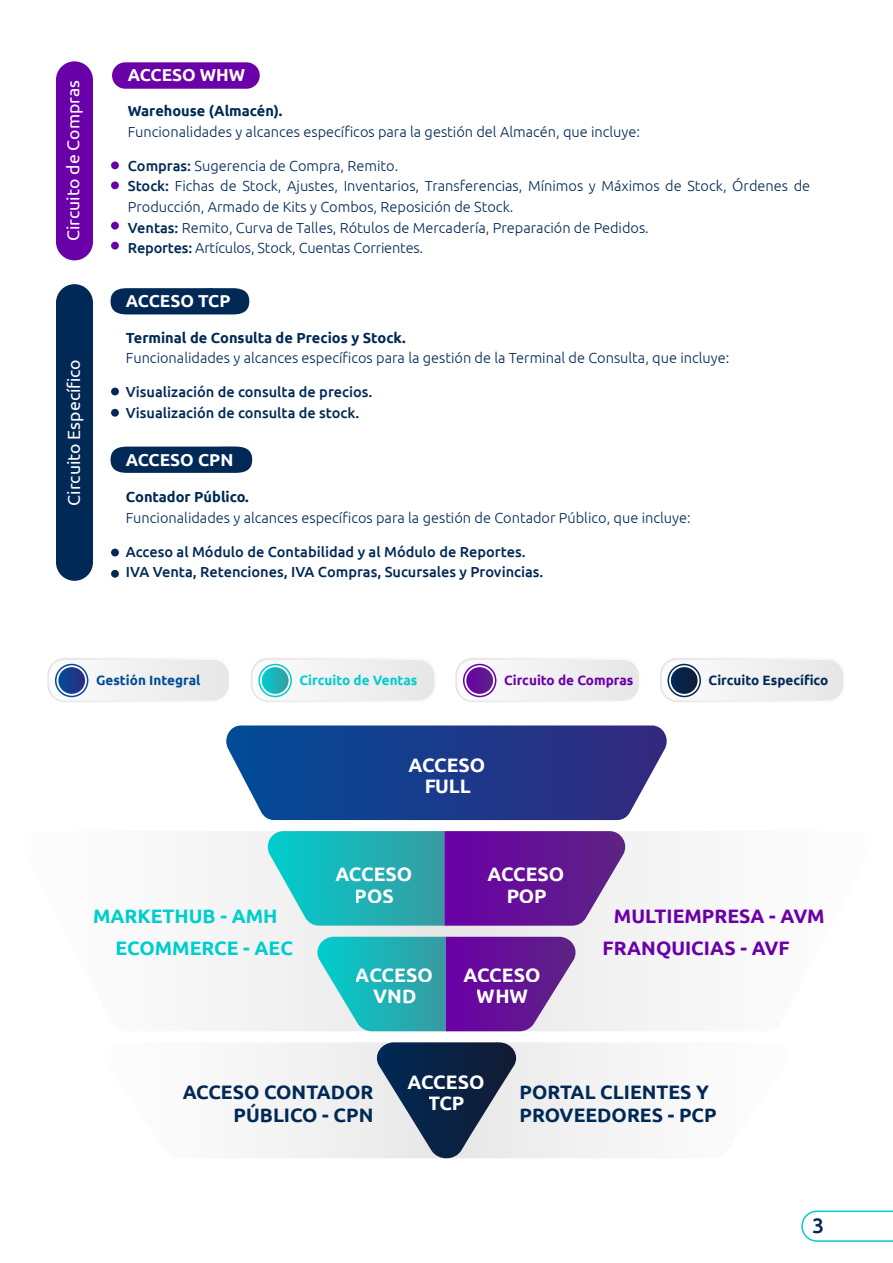
<style>
.page{position:relative;width:893px;height:1263px;background:#fff}
.page>*{position:absolute;margin:0;border:0;box-sizing:border-box;transform-origin:0 0}
.t1{font:500 21px "Ubuntu";color:#002855}
.t2{font:700 19.5px/23.4px "Ubuntu";color:#002955;text-align:right}
.t3{font:700 19.5px/21.6px "Ubuntu";color:#fff;text-align:center}
.t4{font:700 19.5px/31.8px "Ubuntu";color:#6a00a7}
.t5{font:700 19.5px "Ubuntu";color:#00cdcd}
.t6{font:700 19.5px/21.6px "Ubuntu";letter-spacing:-.025em;color:#fff;text-align:center}
.t7{font:17.55px "Ubuntu";color:#fff}
.t8{font:700 17.25px "Ubuntu";color:#fff}
.t9{font:300 14.55px/20.5px "Ubuntu";color:#002955}
.t10{font:500 14.55px/20.5px "Ubuntu";color:#002955}
.t11{font:700 14.55px "Ubuntu";color:#002955}
.t12{font:700 13.5px "Ubuntu";color:#002955}
.t13{font:700 13.5px "Ubuntu";color:#6a00a7}
.t14{font:700 13.5px "Ubuntu";color:#00cdcd}
.t15{font:700 13.5px "Ubuntu";color:#004c97}
.s1{font-weight:500}
</style>
<div class="page">
<div style="left:228px;top:831px;width:217px;height:200px;background:#f3f3f3"></div>
<div style="left:445px;top:831px;width:221px;height:200px;background:#f3f3f3"></div>
<svg style="left:801px;top:1210px;width:92px;height:32px"></svg>
<svg style="left:111px;top:446px;width:141px;height:27px;background:#0f355f"></svg>
<div style="left:111px;top:549px;width:8px;height:7px;background:#002955;border-radius:50%"></div>
<div style="left:111px;top:570px;width:8px;height:8px;background:#002955;border-radius:50%"></div>
<svg style="left:111px;top:288px;width:138px;height:26px;background:#09315b"></svg>
<div style="left:111px;top:388px;width:8px;height:7px;background:#002955;border-radius:50%"></div>
<div style="left:111px;top:409px;width:8px;height:8px;background:#002955;border-radius:50%"></div>
<div style="left:56px;top:284px;width:37px;height:297px;background:#002955;border-radius:18px"></div>
<div style="left:112px;top:62px;width:148px;height:27px;background:#6a00a7;border-radius:13px"></div>
<div style="left:111px;top:161px;width:8px;height:8px;background:#6a00a7;border-radius:50%"></div>
<div style="left:111px;top:181px;width:8px;height:8px;background:#6a00a7;border-radius:50%"></div>
<div style="left:111px;top:222px;width:8px;height:8px;background:#6a00a7;border-radius:50%"></div>
<div style="left:111px;top:242px;width:8px;height:8px;background:#6a00a7;border-radius:50%"></div>
<div style="left:56px;top:61px;width:37px;height:199px;background:#6a00a7;border-radius:18px"></div>
<svg style="left:270px;top:1042px;width:354px;height:117px"></svg>
<svg style="left:226px;top:725px;width:441px;height:95px;background:#2c4a94"></svg>
<svg style="left:264px;top:831px;width:365px;height:95px;background:#5771ae"></svg>
<svg style="left:313px;top:937px;width:267px;height:94px;background:#6078b2"></svg>
<svg style="left:47px;top:658px;width:182px;height:44px"></svg>
<div style="left:55px;top:664px;width:33px;height:33px;border:2px solid #004c97;border-radius:50%"></div>
<svg style="left:58px;top:667px;width:27px;height:27px"></svg>
<svg style="left:251px;top:658px;width:184px;height:44px"></svg>
<div style="left:258px;top:664px;width:34px;height:33px;border:2px solid #00cdcd;border-radius:50%"></div>
<svg style="left:262px;top:667px;width:26px;height:27px"></svg>
<svg style="left:455px;top:658px;width:184px;height:44px"></svg>
<div style="left:463px;top:664px;width:33px;height:33px;border:2px solid #6a00a7;border-radius:50%"></div>
<svg style="left:466px;top:667px;width:27px;height:27px"></svg>
<svg style="left:660px;top:658px;width:184px;height:44px"></svg>
<div style="left:667px;top:664px;width:34px;height:33px;border:2px solid #002955;border-radius:50%"></div>
<svg style="left:671px;top:667px;width:27px;height:27px"></svg>
<p class="t7" style="left:63px;top:241px;width:162px;rotate:-90deg">Circuito de Compras</p>
<p class="t7" style="left:63px;top:506px;width:148px;rotate:-90deg">Circuito Específico</p>
<p class="t8" style="left:128px;top:64px;width:119px">ACCESO WHW</p>
<p class="t11" style="left:128px;top:102px;width:156px">Warehouse (Almacén).</p>
<p class="t9" style="left:128px;top:121px;width:514px">Funcionalidades y alcances específicos para la gestión del Almacén, que incluye:</p>
<p class="t9" style="left:128px;top:155px;width:684px"><span class="s1">Compras:</span> Sugerencia de Compra, Remito.<br><span class="s1">Stock:</span> Fichas de Stock, Ajustes, Inventarios, Transferencias, Mínimos y Máximos de Stock, Órdenes de Producción, Armado de Kits y Combos, Reposición de Stock.<br><span class="s1">Ventas:</span> Remito, Curva de Talles, Rótulos de Mercadería, Preparación de Pedidos.<br><span class="s1">Reportes:</span> Artículos, Stock, Cuentas Corrientes.</p>
<p class="t8" style="left:126px;top:291px;width:106px">ACCESO TCP</p>
<p class="t11" style="left:126px;top:328px;width:281px">Terminal de Consulta de Precios y Stock.</p>
<p class="t9" style="left:126px;top:347px;width:605px">Funcionalidades y alcances específicos para la gestión de la Terminal de Consulta, que incluye:</p>
<p class="t10" style="left:126px;top:381px;width:248px">Visualización de consulta de precios.<br>Visualización de consulta de stock.</p>
<p class="t8" style="left:126px;top:449px;width:109px">ACCESO CPN</p>
<p class="t11" style="left:126px;top:488px;width:124px">Contador Público.</p>
<p class="t9" style="left:126px;top:507px;width:566px">Funcionalidades y alcances específicos para la gestión de Contador Público, que incluye:</p>
<p class="t10" style="left:126px;top:541px;width:419px">Acceso al Módulo de Contabilidad y al Módulo de Reportes.<br>IVA Venta, Retenciones, IVA Compras, Sucursales y Provincias.</p>
<p class="t15" style="left:96px;top:672px;width:106px">Gestión Integral</p>
<p class="t14" style="left:300px;top:672px;width:119px">Circuito de Ventas</p>
<p class="t13" style="left:504px;top:672px;width:131px">Circuito de Compras</p>
<p class="t12" style="left:709px;top:672px;width:121px">Circuito Específico</p>
<h2 class="t3" style="left:409px;top:754px;width:78px">ACCESO<br>FULL</h2>
<h2 class="t5" style="left:93px;top:904px;width:186px">MARKETHUB - AMH</h2>
<h2 class="t5" style="left:115px;top:936px;width:179px">ECOMMERCE - AEC</h2>
<h2 class="t3" style="left:335px;top:863px;width:78px">ACCESO<br>POS</h2>
<h2 class="t3" style="left:488px;top:863px;width:78px">ACCESO<br>POP</h2>
<h2 class="t3" style="left:356px;top:964px;width:78px">ACCESO<br>VND</h2>
<h2 class="t3" style="left:464px;top:964px;width:78px">ACCESO<br>WHW</h2>
<h2 class="t4" style="left:602px;top:899px;width:224px;text-indent:11px">MULTIEMPRESA - AVM<br>FRANQUICIAS - AVF</h2>
<h2 class="t6" style="left:408px;top:1070px;width:78px">ACCESO<br>TCP</h2>
<h2 class="t2" style="left:183px;top:1080px;width:192px">ACCESO CONTADOR<br>PÚBLICO - CPN</h2>
<h2 class="t2" style="left:520px;top:1080px;width:199px;text-align:left">PORTAL CLIENTES Y<br>PROVEEDORES - PCP</h2>
<h1 class="t1" style="left:812px;top:1212px;width:13px">3</h1>
</div>
